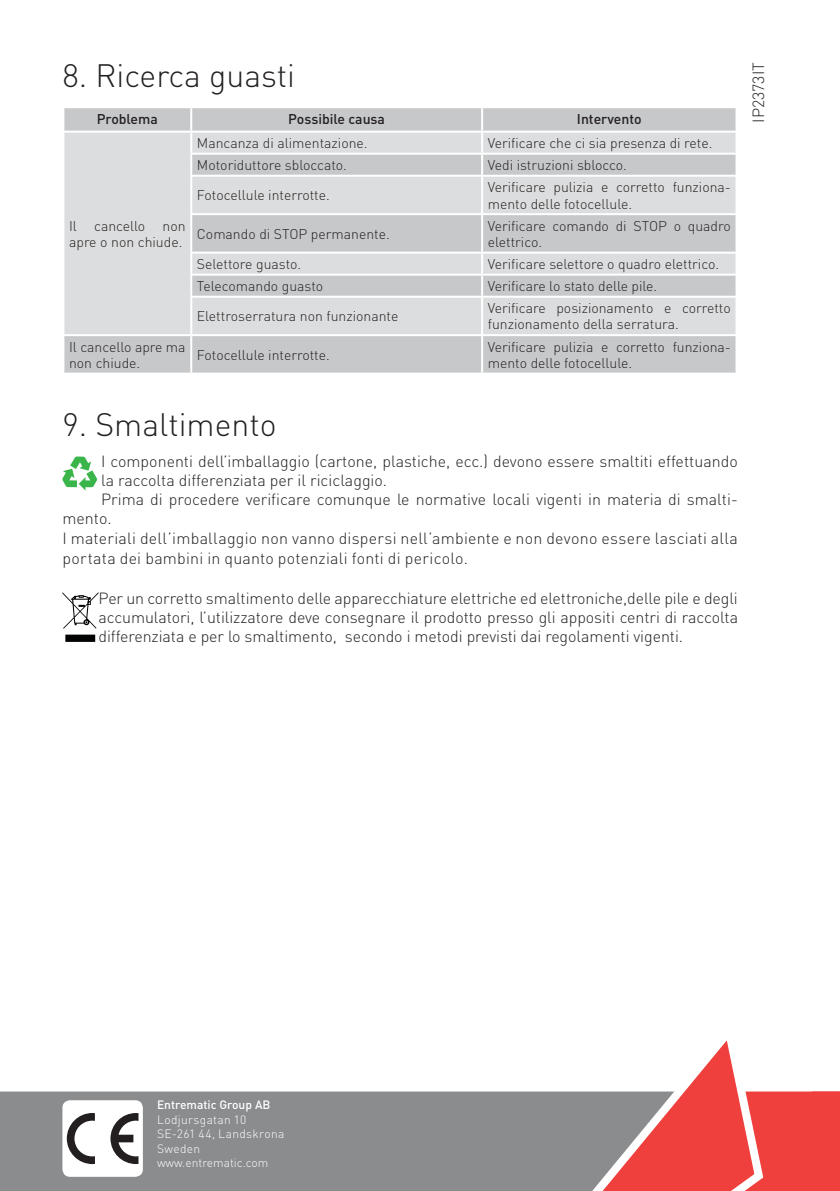
<style>
.page{position:relative;width:840px;height:1191px;background:#fff}
.page>*{position:absolute;margin:0;border:0;box-sizing:border-box;transform-origin:0 0}
.t1{font:300 32px "DIN Pro";color:#231f20}
.t2{font:300 16px/19.2px "DIN Pro";color:#231f20;text-align:justify}
.t3{font:300 14px/16.4px "DIN Pro";color:#231f20}
.t4{font:500 14px "DIN Pro";color:#231f20}
.t5{font:300 12px/14.4px "DIN Pro";letter-spacing:.025em;color:#fff}
.t6{font:500 12px "DIN Pro";color:#fff}
</style>
<div class="page">
<div style="left:0;top:1091px;width:527px;height:100px;background:#8a8c8e"></div>
<div style="left:767px;top:1091px;width:72px;height:100px;background:#ef403d"></div>
<svg style="left:527px;top:1040px;width:240px;height:151px"></svg>
<div style="left:62px;top:1100px;width:81px;height:76px;background:#fff;border-radius:8px"></div>
<svg style="left:67px;top:1113px;width:28px;height:51px"></svg>
<svg style="left:110px;top:1113px;width:28px;height:51px"></svg>
<div style="left:64px;top:108px;width:671px;height:264px;background:#c6c8ca"></div>
<svg style="left:64px;top:133px;width:671px;height:201px;background:#d5d6d7"></svg>
<hr style="left:190px;top:133px;width:2px;height:20px;background:#fff">
<hr style="left:481px;top:133px;width:2px;height:20px;background:#fff">
<hr style="left:190px;top:153px;width:292px;height:2px;background:#fff">
<hr style="left:190px;top:155px;width:2px;height:20px;background:#fff">
<hr style="left:482px;top:153px;width:255px;height:2px;background:#fff">
<hr style="left:481px;top:155px;width:2px;height:20px;background:#fff">
<hr style="left:190px;top:175px;width:292px;height:2px;background:#fff">
<hr style="left:190px;top:177px;width:2px;height:36px;background:#fff">
<hr style="left:482px;top:175px;width:255px;height:2px;background:#fff">
<hr style="left:481px;top:177px;width:2px;height:36px;background:#fff">
<hr style="left:190px;top:213px;width:292px;height:2px;background:#fff">
<hr style="left:190px;top:215px;width:2px;height:37px;background:#fff">
<hr style="left:482px;top:213px;width:255px;height:2px;background:#fff">
<hr style="left:481px;top:215px;width:2px;height:37px;background:#fff">
<hr style="left:190px;top:252px;width:292px;height:2px;background:#fff">
<hr style="left:190px;top:254px;width:2px;height:20px;background:#fff">
<hr style="left:482px;top:252px;width:255px;height:2px;background:#fff">
<hr style="left:481px;top:254px;width:2px;height:20px;background:#fff">
<hr style="left:190px;top:274px;width:292px;height:2px;background:#fff">
<hr style="left:190px;top:276px;width:2px;height:20px;background:#fff">
<hr style="left:482px;top:274px;width:255px;height:2px;background:#fff">
<hr style="left:481px;top:276px;width:2px;height:20px;background:#fff">
<hr style="left:190px;top:296px;width:292px;height:2px;background:#fff">
<hr style="left:190px;top:298px;width:2px;height:36px;background:#fff">
<hr style="left:482px;top:296px;width:255px;height:2px;background:#fff">
<hr style="left:481px;top:298px;width:2px;height:36px;background:#fff">
<hr style="left:62px;top:334px;width:129px;height:2px;background:#fff">
<hr style="left:191px;top:334px;width:291px;height:2px;background:#fff">
<hr style="left:190px;top:336px;width:2px;height:36px;background:#fff">
<hr style="left:482px;top:334px;width:255px;height:2px;background:#fff">
<hr style="left:481px;top:336px;width:2px;height:36px;background:#fff">
<hr style="left:190px;top:108px;width:2px;height:23px;background:#fff">
<hr style="left:481px;top:108px;width:2px;height:23px;background:#fff">
<hr style="left:62px;top:131px;width:129px;height:2px;background:#fff">
<hr style="left:191px;top:131px;width:291px;height:2px;background:#fff">
<hr style="left:482px;top:131px;width:255px;height:2px;background:#fff">
<svg style="left:62px;top:456px;width:35px;height:34px"></svg>
<svg style="left:62px;top:592px;width:36px;height:50px"></svg>
<h1 class="t1" style="left:62px;top:64px;width:234px">8. Ricerca guasti</h1>
<p class="t4" style="left:97px;top:114px;width:62px">Problema</p>
<p class="t4" style="left:288px;top:114px;width:98px">Possibile causa</p>
<p class="t4" style="left:576px;top:114px;width:66px">Intervento</p>
<p class="t3" style="left:69px;top:219px;width:118px">Il cancello non apre o non chiude.</p>
<p class="t3" style="left:197px;top:137px;width:172px">Mancanza di alimentazione.</p>
<p class="t3" style="left:487px;top:137px;width:226px">Verificare che ci sia presenza di rete.</p>
<p class="t3" style="left:197px;top:159px;width:151px">Motoriduttore sbloccato.</p>
<p class="t3" style="left:487px;top:159px;width:140px">Vedi istruzioni sblocco.</p>
<p class="t3" style="left:197px;top:189px;width:134px">Fotocellule interrotte.</p>
<p class="t3" style="left:487px;top:181px;width:244px">Verificare pulizia e corretto funziona&shy;mento delle fotocellule.</p>
<p class="t3" style="left:197px;top:227px;width:194px">Comando di STOP permanente.</p>
<p class="t3" style="left:487px;top:219px;width:244px">Verificare comando di STOP o quadro elettrico.</p>
<p class="t3" style="left:197px;top:257px;width:106px">Selettore guasto.</p>
<p class="t3" style="left:487px;top:257px;width:232px">Verificare selettore o quadro elettrico.</p>
<p class="t3" style="left:197px;top:279px;width:128px">Telecomando guasto</p>
<p class="t3" style="left:487px;top:279px;width:171px">Verificare lo stato delle pile.</p>
<p class="t3" style="left:197px;top:310px;width:203px">Elettroserratura non funzionante</p>
<p class="t3" style="left:487px;top:302px;width:244px">Verificare posizionamento e corretto funzionamento della serratura.</p>
<p class="t3" style="left:69px;top:340px;width:118px">Il cancello apre ma non chiude.</p>
<p class="t3" style="left:197px;top:348px;width:134px">Fotocellule interrotte.</p>
<p class="t3" style="left:487px;top:340px;width:244px">Verificare pulizia e corretto funziona&shy;mento delle fotocellule.</p>
<p class="t2" style="left:750px;top:123px;width:62px;rotate:-90deg">IP2373IT</p>
<h1 class="t1" style="left:62px;top:413px;width:216px">9. Smaltimento</h1>
<p class="t2" style="left:101px;top:453px;width:637px">I componenti dell’imballaggio (cartone, plastiche, ecc.) devono essere smaltiti effettuando</p>
<p class="t2" style="left:101px;top:472px;width:287px">la raccolta differenziata per il riciclaggio.</p>
<p class="t2" style="left:101px;top:492px;width:638px">Prima di procedere verificare comunque le normative locali vigenti in materia di smalti-</p>
<p class="t2" style="left:62px;top:511px;width:51px">mento.</p>
<p class="t2" style="left:62px;top:531px;width:676px">I materiali dell’imballaggio non vanno dispersi nell’ambiente e non devono essere lasciati alla</p>
<p class="t2" style="left:62px;top:551px;width:407px">portata dei bambini in quanto potenziali fonti di pericolo.</p>
<p class="t2" style="left:98px;top:590px;width:640px">Per un corretto smaltimento delle apparecchiature elettriche ed elettroniche,delle pile e degli accumulatori, l’utilizzatore deve consegnare il prodotto presso gli appositi centri di raccolta differenziata e per lo smaltimento, secondo i metodi previsti dai regolamenti vigenti.</p>
<p class="t6" style="left:157px;top:1100px;width:115px">Entrematic Group AB</p>
<p class="t5" style="left:157px;top:1113px;width:129px">Lodjursgatan 10<br>SE-261 44, Landskrona<br>Sweden www.entrematic.com</p>
</div>
